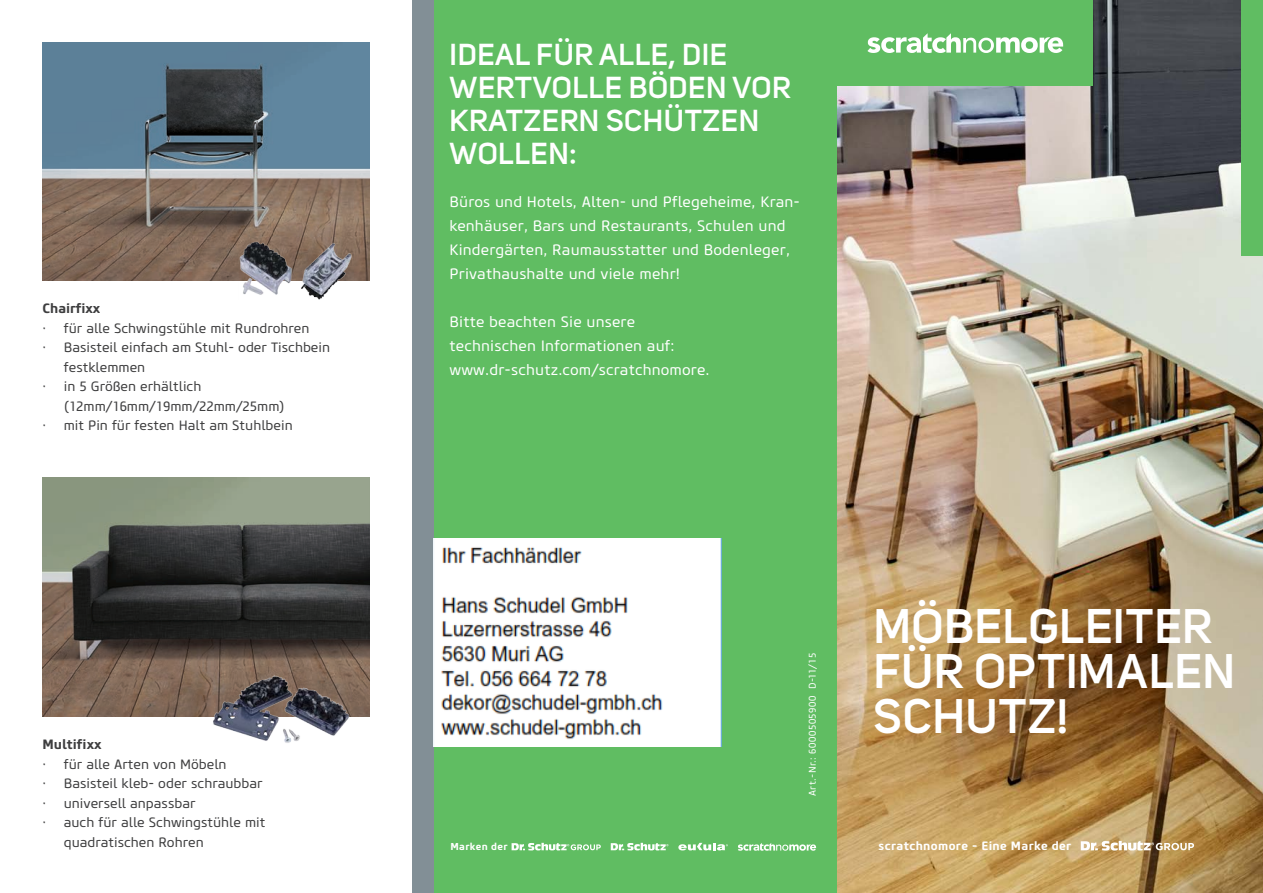
<style>
.page{position:relative;width:1263px;height:893px;background:#fff}
.page>*{position:absolute;margin:0;border:0;box-sizing:border-box;transform-origin:0 0}
.t1{font:600 48px/45px "Uni Sans";letter-spacing:.015em;color:#fff}
.t2{font:600 30px/33px "Uni Sans";letter-spacing:.02em;color:#fff}
.t3{font:15px/24px "Core Sans M45";letter-spacing:.01em;color:#fff}
.t4{font:13.5px "Core Sans M45";color:#3e3e3f}
.t5{font:700 13.5px "Core Sans M65";color:#3e3e3f}
.t6{font:700 12px "Core Sans M65";letter-spacing:.03em;color:#fff}
.t7{font:700 10.05px "Core Sans M65";letter-spacing:.035em;color:#fff}
.t8{font:9.75px "Core Sans M45";letter-spacing:.05em;color:#fff}
</style>
<div class="page">
<div style="left:412px;top:0;width:470px;height:893px;background:#60bd62"></div>
<img style="left:838px;top:0;width:425px;height:893px">
<div style="left:1242px;top:0;width:21px;height:255px;background:#60bd62"></div>
<div style="left:838px;top:0;width:255px;height:85px;background:#60bd62"></div>
<svg style="left:867px;top:33px;width:196px;height:19px"></svg>
<div style="left:412px;top:0;width:22px;height:893px;background:#828f96"></div>
<svg style="left:611px;top:843px;width:57px;height:7px"></svg>
<svg style="left:678px;top:843px;width:50px;height:7px"></svg>
<svg style="left:738px;top:843px;width:78px;height:7px"></svg>
<svg style="left:512px;top:843px;width:89px;height:7px"></svg>
<svg style="left:1081px;top:841px;width:113px;height:9px"></svg>
<img style="left:43px;top:43px;width:327px;height:238px">
<img style="left:43px;top:478px;width:327px;height:238px">
<img style="left:211px;top:673px;width:140px;height:70px">
<img style="left:238px;top:240px;width:117px;height:60px">
<img style="left:434px;top:538px;width:287px;height:208px">
<p class="t5" style="left:43px;top:300px;width:59px">Chairfixx</p>
<p class="t4" style="left:43px;top:320px;width:268px">· für alle Schwingstühle mit Rundrohren</p>
<p class="t4" style="left:43px;top:339px;width:289px">· Basisteil einfach am Stuhl- oder Tischbein</p>
<p class="t4" style="left:64px;top:359px;width:83px">festklemmen</p>
<p class="t4" style="left:43px;top:378px;width:160px">· in 5 Größen erhältlich</p>
<p class="t4" style="left:64px;top:398px;width:222px">(12mm/16mm/19mm/22mm/25mm)</p>
<p class="t4" style="left:43px;top:417px;width:252px">· mit Pin für festen Halt am Stuhlbein</p>
<p class="t5" style="left:43px;top:736px;width:61px">Multifixx</p>
<p class="t4" style="left:43px;top:756px;width:186px">· für alle Arten von Möbeln</p>
<p class="t4" style="left:43px;top:775px;width:222px">· Basisteil kleb- oder schraubbar</p>
<p class="t4" style="left:43px;top:795px;width:155px">· universell anpassbar</p>
<p class="t4" style="left:43px;top:814px;width:224px">· auch für alle Schwingstühle mit</p>
<p class="t4" style="left:64px;top:834px;width:141px">quadratischen Rohren</p>
<h2 class="t2" style="left:450px;top:36px;width:343px">IDEAL FÜR ALLE, DIE<br>WERTVOLLE BÖDEN VOR<br>KRATZERN SCHÜTZEN<br>WOLLEN:</h2>
<p class="t3" style="left:449px;top:190px;width:352px">Büros und Hotels, Alten- und Pflegeheime, Kran&shy;kenhäuser, Bars und Restaurants, Schulen und Kindergärten, Raumausstatter und Bodenleger, Privathaushalte und viele mehr!</p>
<p class="t3" style="left:449px;top:310px;width:262px">Bitte beachten Sie unsere technischen Informationen auf: www.dr-schutz.com/scratchnomore.</p>
<p class="t8" style="left:806px;top:796px;width:144px;rotate:-90deg">Art.-Nr.: 6000505900 D-11/15</p>
<h1 class="t1" style="left:873px;top:600px;width:363px">MÖBELGLEITER<br>FÜR OPTIMALEN<br>SCHUTZ!</h1>
<p class="t7" style="left:450px;top:840px;width:59px">Marken der</p>
<p class="t6" style="left:878px;top:838px;width:194px">scratchnomore - Eine Marke der</p>
</div>
